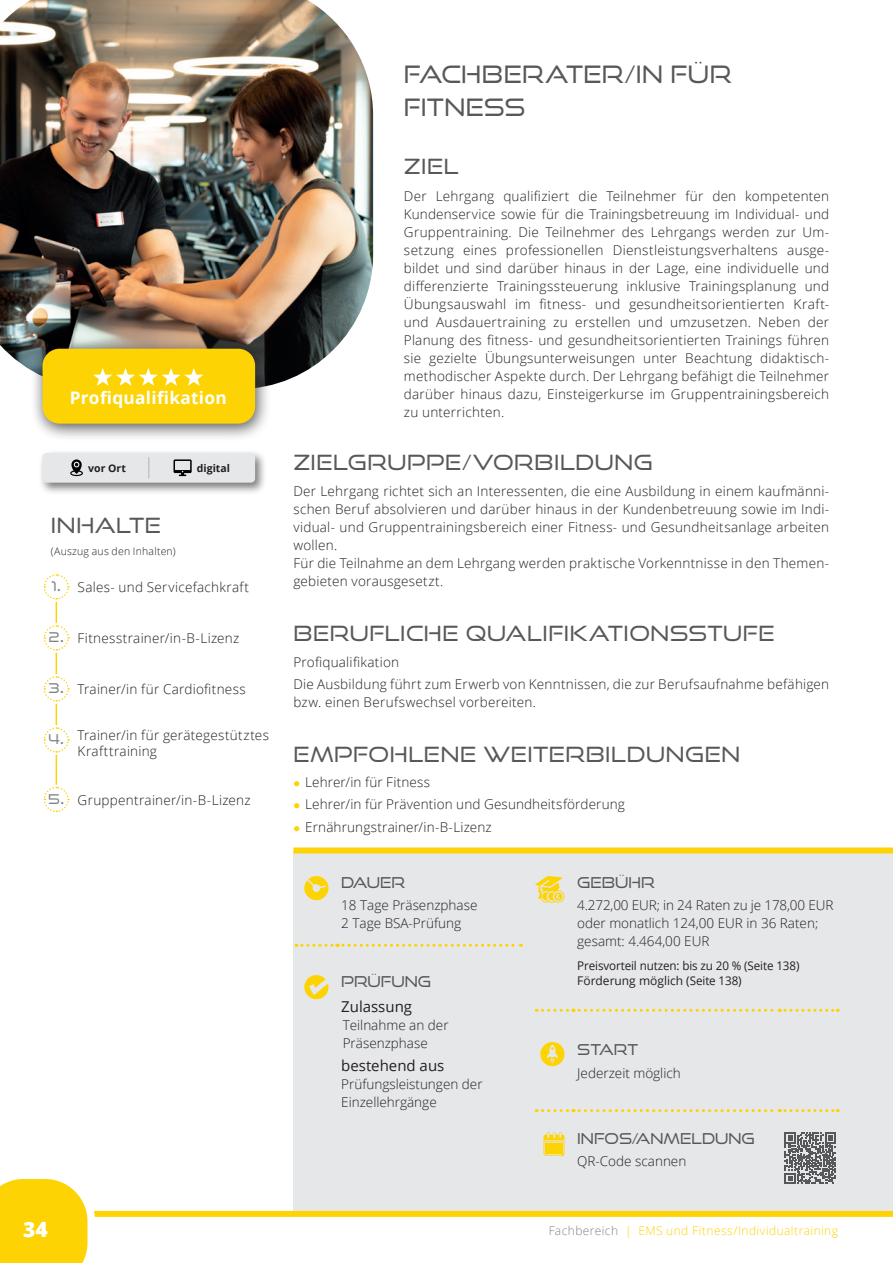
<style>
.page{position:relative;width:893px;height:1263px;background:#fff}
.page>*{position:absolute;margin:0;border:0;box-sizing:border-box;transform-origin:0 0}
.t1{font:24px/33px "Good Times Bk";letter-spacing:.01em;color:#57585a}
.t2{font:21px "Good Times Bk";letter-spacing:.025em;color:#57585a}
.t3{font:800 21px "Open Sans";color:#fff}
.t4{font:700 17.25px "Open Sans";letter-spacing:.015em;color:#fff}
.t5{font:15px "Good Times Bk";color:#57585a}
.t6{font:15px "Open Sans";color:#231f20}
.t7{font:300 13.5px/18px "Open Sans";letter-spacing:.02em;color:#231f20}
.t8{font:300 13.5px/18px "Open Sans";color:#231f20}
.t9{font:12px "Open Sans";letter-spacing:-.01em;color:#231f20}
.t10{font:300 12px "Open Sans";letter-spacing:.035em;color:#fed304}
.t11{font:300 10.5px "Open Sans";letter-spacing:.02em;color:#231f20}
.t12{font:700 10.5px "Open Sans";color:#231f20}
.s1{font-family:"Good Times Bk";font-weight:400;color:#808285}
.s2{font-family:"Good Times Rg";font-weight:700;color:#808285}
.s3{color:#808285}
</style>
<div class="page">
<img style="left:0;top:0;width:373px;height:385px">
<div style="left:30px;top:338px;width:241px;height:104px;background:#231f20;opacity:.75"></div>
<div style="left:43px;top:349px;width:212px;height:75px;background:#fed304;border-radius:17px"></div>
<svg style="left:93px;top:368px;width:110px;height:18px"></svg>
<svg style="left:43px;top:574px;width:27px;height:239px"></svg>
<div style="left:293px;top:853px;width:600px;height:362px;background:#e6e7e9"></div>
<div style="left:293px;top:847px;width:600px;height:6px;background:#fed304"></div>
<svg style="left:296px;top:944px;width:225px;height:3px"></svg>
<svg style="left:536px;top:1009px;width:302px;height:3px"></svg>
<svg style="left:536px;top:1109px;width:302px;height:3px"></svg>
<svg style="left:304px;top:876px;width:24px;height:24px"></svg>
<svg style="left:535px;top:876px;width:29px;height:27px"></svg>
<svg style="left:304px;top:975px;width:24px;height:24px"></svg>
<svg style="left:540px;top:1042px;width:24px;height:24px"></svg>
<svg style="left:543px;top:1132px;width:21px;height:24px"></svg>
<svg style="left:785px;top:1132px;width:51px;height:51px"></svg>
<div style="left:39px;top:449px;width:228px;height:46px;background:#231f20;opacity:.6"></div>
<div style="left:43px;top:453px;width:212px;height:30px;background:#e6e7e9;border-radius:4px"></div>
<svg style="left:173px;top:459px;width:19px;height:17px"></svg>
<svg style="left:148px;top:457px;width:1px;height:21px"></svg>
<svg style="left:70px;top:459px;width:13px;height:17px"></svg>
<div style="left:0;top:1211px;width:893px;height:6px;background:#fed304"></div>
<svg style="left:0;top:1179px;width:95px;height:84px"></svg>
<p class="t4" style="left:70px;top:386px;width:159px">Profiqualifikation</p>
<p class="t12" style="left:88px;top:460px;width:39px">vor Ort</p>
<p class="t12" style="left:197px;top:460px;width:35px">digital</p>
<h2 class="t2" style="left:51px;top:513px;width:112px">INHALTE</h2>
<p class="t11" style="left:51px;top:544px;width:126px">(Auszug aus den Inhalten)</p>
<p class="t7" style="left:52px;top:578px;width:199px"><span class="s1">1</span><span class="s2">.</span> Sales- und Servicefachkraft</p>
<p class="t7" style="left:49px;top:629px;width:192px"><span class="s1">2</span><span class="s2">.</span> Fitnesstrainer/in-B-Lizenz</p>
<p class="t7" style="left:49px;top:680px;width:199px"><span class="s1">3</span><span class="s2">.</span> Trainer/in für Cardiofitness</p>
<p class="t7" style="left:78px;top:726px;width:193px;line-height:16.5px;text-indent:-29px"><span class="s1">4</span><span class="s2">.</span> Trainer/in für gerätegestütztes<br>Krafttraining</p>
<p class="t7" style="left:48px;top:790px;width:204px"><span class="s1">5</span><span class="s2">.</span> Gruppentrainer/in-B-Lizenz</p>
<h1 class="t1" style="left:404px;top:57px;width:329px">FACHBERATER/IN FÜR<br>FITNESS</h1>
<h2 class="t2" style="left:404px;top:154px;width:56px">ZIEL</h2>
<p class="t7" style="left:404px;top:186px;width:427px;text-align:justify">Der Lehrgang qualifiziert die Teilnehmer für den kompetenten Kundenservice sowie für die Trainingsbetreuung im Individual- und Gruppentraining. Die Teilnehmer des Lehrgangs werden zur Um&shy;setzung eines professionellen Dienstleistungsverhaltens ausge&shy;bildet und sind darüber hinaus in der Lage, eine individuelle und differenzierte Trainingssteuerung inklusive Trainingsplanung und Übungsauswahl im fitness- und gesundheitsorientierten Kraft&shy;und Ausdauertraining zu erstellen und umzusetzen. Neben der Planung des fitness- und gesundheitsorientierten Trainings führen sie gezielte Übungsunterweisungen unter Beachtung didaktisch&shy;methodischer Aspekte durch. Der Lehrgang befähigt die Teilnehmer darüber hinaus dazu, Einsteigerkurse im Gruppentrainingsbereich zu unterrichten.</p>
<h2 class="t2" style="left:293px;top:449px;width:361px">ZIELGRUPPE/VORBILDUNG</h2>
<p class="t7" style="left:293px;top:482px;width:537px">Der Lehrgang richtet sich an Interessenten, die eine Ausbildung in einem kaufmänni&shy;schen Beruf absolvieren und darüber hinaus in der Kundenbetreuung sowie im Indi&shy;vidual- und Gruppentrainingsbereich einer Fitness- und Gesundheitsanlage arbeiten wollen.<br>Für die Teilnahme an dem Lehrgang werden praktische Vorkenntnisse in den Themen&shy;gebieten vorausgesetzt.</p>
<h2 class="t2" style="left:293px;top:620px;width:483px">BERUFLICHE QUALIFIKATIONSSTUFE</h2>
<p class="t7" style="left:293px;top:651px;width:537px;line-height:22.2px">Profiqualifikation<br>Die Ausbildung führt zum Erwerb von Kenntnissen, die zur Berufsaufnahme befähigen</p>
<p class="t7" style="left:293px;top:693px;width:244px">bzw. einen Berufswechsel vorbereiten.</p>
<h2 class="t2" style="left:293px;top:741px;width:448px">EMPFOHLENE WEITERBILDUNGEN</h2>
<p class="t7" style="left:305px;top:771px;width:321px;line-height:22.2px">Lehrer/in für Fitness<br>Lehrer/in für Prävention und Gesundheitsförderung<br>Ernährungstrainer/in-B-Lizenz</p>
<p class="t5" style="left:341px;top:873px;width:65px">DAUER</p>
<p class="t8" style="left:341px;top:896px;width:138px">18 Tage Präsenzphase<br>2 Tage BSA-Prüfung</p>
<p class="t5" style="left:577px;top:873px;width:79px">GEBÜHR</p>
<p class="t8" style="left:577px;top:896px;width:258px">4.272,00 EUR; in 24 Raten zu je 178,00 EUR oder monatlich 124,00 EUR in 36 Raten; gesamt: 4.464,00 EUR</p>
<p class="t9" style="left:577px;top:957px;width:224px">Preisvorteil nutzen: bis zu 20 % (Seite 138)</p>
<p class="t5" style="left:341px;top:972px;width:91px">PRÜFUNG</p>
<p class="t9" style="left:577px;top:972px;width:166px">Förderung möglich (Seite 138)</p>
<p class="t6" style="left:341px;top:996px;width:72px">Zulassung</p>
<p class="t8" style="left:343px;top:1016px;width:107px">Teilnahme an der<br>Präsenzphase</p>
<p class="t6" style="left:341px;top:1055px;width:105px">bestehend aus</p>
<p class="t8" style="left:341px;top:1074px;width:143px">Prüfungsleistungen der<br>Einzellehrgänge</p>
<p class="t5" style="left:577px;top:1041px;width:62px">START</p>
<p class="t8" style="left:577px;top:1063px;width:105px">Jederzeit möglich</p>
<p class="t5" style="left:577px;top:1129px;width:179px">INFOS/ANMELDUNG</p>
<p class="t8" style="left:577px;top:1152px;width:111px">QR-Code scannen</p>
<h2 class="t3" style="left:23px;top:1213px;width:26px">34</h2>
<p class="t10" style="left:549px;top:1222px;width:291px"><span class="s3">Fachbereich</span> | EMS und Fitness/Individualtraining</p>
</div>
